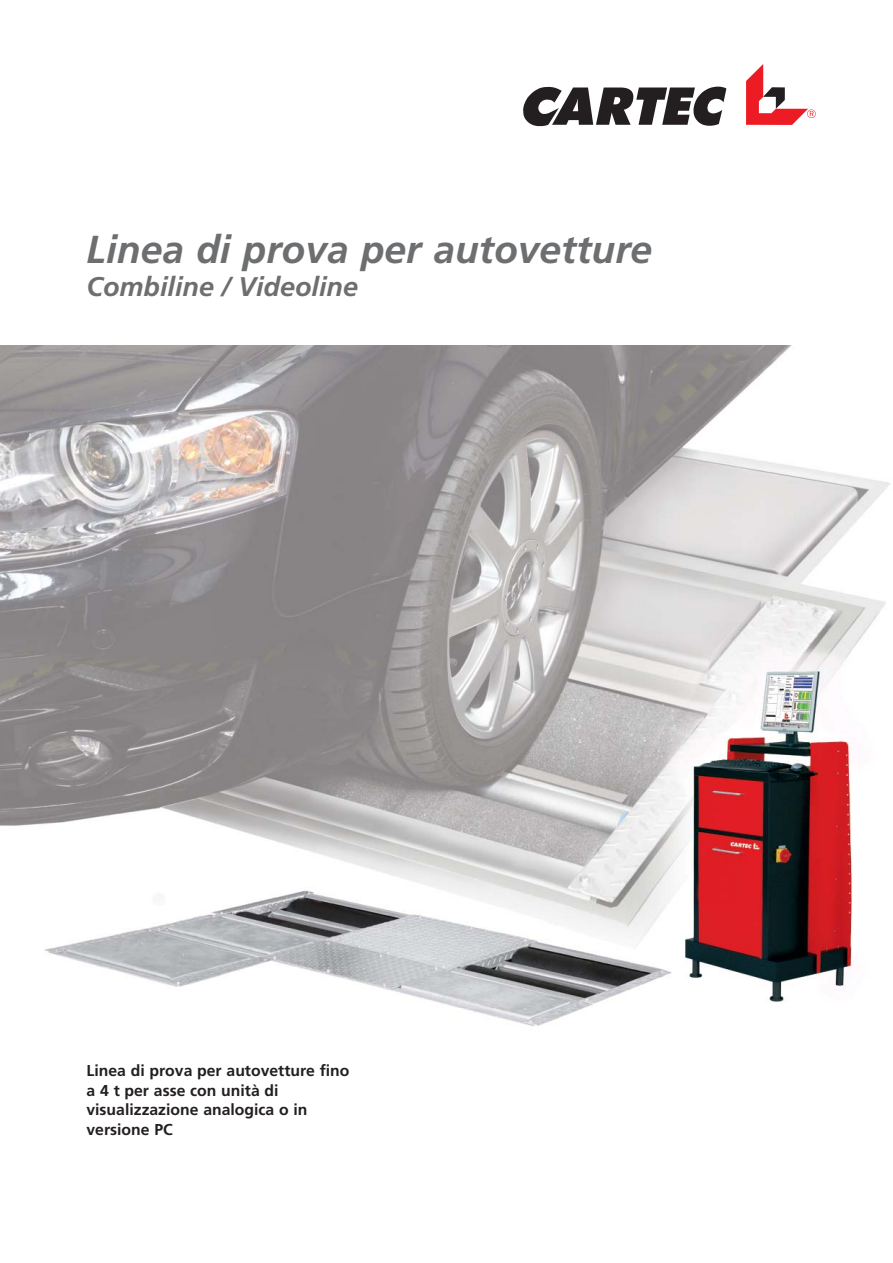
<style>
.page{position:relative;width:893px;height:1263px;background:#fff}
.page>*{position:absolute;margin:0;border:0;box-sizing:border-box;transform-origin:0 0}
.t1{font:italic 700 39px "Frutiger LT Std";color:#6d6e70}
.t2{font:italic 700 27px "Frutiger LT Std";color:#6d6e70}
.t3{font:700 15.75px/19.5px "Frutiger LT Std";color:#231f20}
</style>
<div class="page">
<svg style="left:523px;top:87px;width:203px;height:39px"></svg>
<svg style="left:746px;top:64px;width:69px;height:61px"></svg>
<img style="left:0;top:345px;width:891px;height:681px">
<h1 class="t1" style="left:87px;top:230px;width:567px">Linea di prova per autovetture</h1>
<h2 class="t2" style="left:87px;top:273px;width:273px">Combiline / Videoline</h2>
<p class="t3" style="left:87px;top:1062px;width:265px">Linea di prova per autovetture fino a 4 t per asse con unità di visualizzazione analogica o in versione PC</p>
</div>
